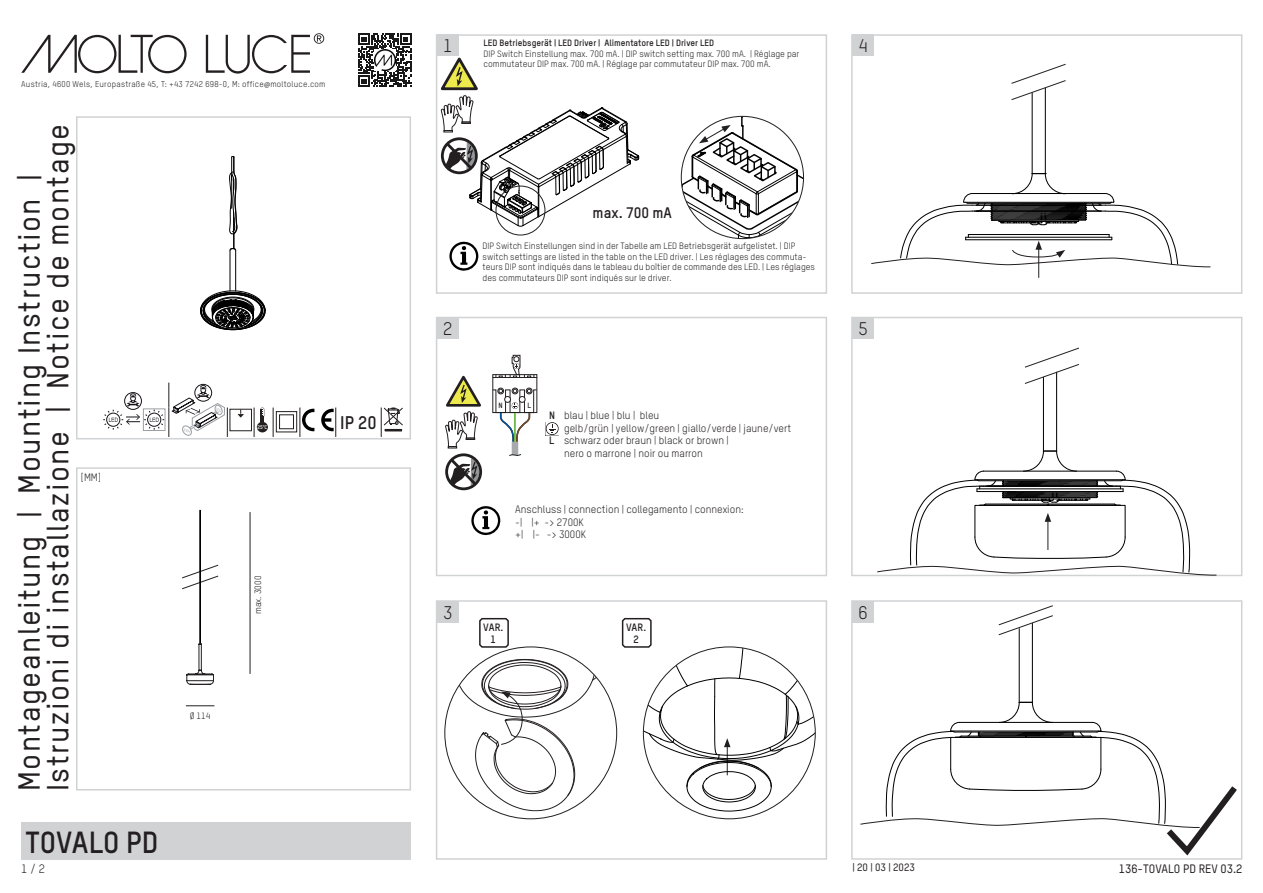
<style>
.page{position:relative;width:1263px;height:893px;background:#fff}
.page>*{position:absolute;margin:0;border:0;box-sizing:border-box;transform-origin:0 0}
.t1{font:500 30px/28.5px "TSTARPRO";letter-spacing:.05em;color:#231f20}
.Überschrift{font:700 30px "TSTARPRO";color:#231f20}
.t2{font:18px "TSTARPRO";color:#231f20}
.Text_schw_medium{font:700 18px "TSTARPRO";color:#231f20}
.t3{font:700 15px "TSTARPRO";color:#231f20}
.t4{font:500 12px "TSTARPRO";color:#231f20}
.t5{font:12px "TSTARPRO";color:#231f20}
.Text_schw_7_Pt{font:10.5px "TSTARPRO";color:#231f20}
.t6{font:500 10.5px "TSTARPRO";color:#231f20}
.t7{font:700 10.5px/12.6px "TSTARPRO";letter-spacing:-.005em;color:#231f20;text-align:center}
.t8{font:9px/10.8px "TSTARPRO";color:#231f20}
.t9{font:8.25px "TSTARPRO";letter-spacing:.03em;color:#231f20}
.t10{font:700 7.5px "TSTARPRO";color:#231f20}
.t11{font:700 5.25px "TSTARPRO";color:#fff}
.s1{font-family:"Myriad Pro"}
.s2{font-weight:700}
</style>
<div class="page">
<div style="left:437px;top:35px;width:21px;height:21px;background:#d1d2d4"></div>
<div style="left:437px;top:317px;width:21px;height:22px;background:#d1d2d4"></div>
<div style="left:852px;top:35px;width:22px;height:21px;background:#d1d2d4"></div>
<div style="left:852px;top:317px;width:22px;height:22px;background:#d1d2d4"></div>
<div style="left:437px;top:601px;width:21px;height:21px;background:#d1d2d4"></div>
<div style="left:852px;top:601px;width:22px;height:21px;background:#d1d2d4"></div>
<div style="left:76px;top:116px;width:335px;height:323px;border:2px solid #d1d2d4"></div>
<div style="left:76px;top:467px;width:335px;height:323px;border:2px solid #d1d2d4"></div>
<div style="left:436px;top:600px;width:391px;height:260px;border:2px solid #d1d2d4"></div>
<div style="left:436px;top:34px;width:391px;height:260px;border:2px solid #d1d2d4"></div>
<div style="left:436px;top:317px;width:391px;height:259px;border:2px solid #d1d2d4"></div>
<div style="left:851px;top:600px;width:391px;height:260px;border:2px solid #d1d2d4"></div>
<div style="left:851px;top:34px;width:391px;height:260px;border:2px solid #d1d2d4"></div>
<div style="left:851px;top:317px;width:391px;height:259px;border:2px solid #d1d2d4"></div>
<svg style="left:21px;top:35px;width:166px;height:38px"></svg>
<svg style="left:206px;top:33px;width:118px;height:41px"></svg>
<svg style="left:358px;top:34px;width:53px;height:53px"></svg>
<img style="left:375px;top:50px;width:20px;height:21px">
<svg style="left:273px;top:408px;width:1px;height:29px"></svg>
<svg style="left:103px;top:383px;width:125px;height:54px"></svg>
<div style="left:230px;top:409px;width:22px;height:22px;border:1px solid #231f20"></div>
<svg style="left:236px;top:409px;width:9px;height:9px"></svg>
<div style="left:257px;top:422px;width:11px;height:10px;background:#231f20;border-radius:50%"></div>
<svg style="left:254px;top:408px;width:10px;height:29px"></svg>
<svg style="left:300px;top:408px;width:14px;height:29px"></svg>
<svg style="left:321px;top:408px;width:15px;height:29px"></svg>
<svg style="left:381px;top:408px;width:22px;height:29px"></svg>
<div style="left:21px;top:822px;width:390px;height:38px;background:#d1d2d4"></div>
<div style="left:445px;top:453px;width:37px;height:37px;border:3px solid #231f20;border-radius:50%"></div>
<svg style="left:447px;top:456px;width:32px;height:32px"></svg>
<svg style="left:445px;top:376px;width:36px;height:72px"></svg>
<hr style="left:235px;top:250px;width:1px;height:41px;background:#000">
<hr style="left:230px;top:250px;width:1px;height:41px;background:#000">
<svg style="left:229px;top:156px;width:8px;height:95px"></svg>
<svg style="left:200px;top:290px;width:66px;height:40px"></svg>
<div style="left:492px;top:374px;width:45px;height:4px;border:1px solid #231f20"></div>
<svg style="left:496px;top:354px;width:39px;height:24px"></svg>
<svg style="left:492px;top:387px;width:46px;height:69px"></svg>
<svg style="left:546px;top:422px;width:13px;height:13px"></svg>
<svg style="left:471px;top:506px;width:29px;height:30px"></svg>
<svg style="left:445px;top:617px;width:370px;height:195px"></svg>
<hr style="left:1045px;top:40px;width:1px;height:134px;background:#000">
<hr style="left:1032px;top:40px;width:1px;height:134px;background:#000">
<svg style="left:1011px;top:63px;width:55px;height:38px"></svg>
<hr style="left:1038px;top:247px;width:1px;height:31px;background:#231f20">
<svg style="left:871px;top:173px;width:340px;height:95px"></svg>
<hr style="left:1056px;top:317px;width:1px;height:134px;background:#000">
<hr style="left:1043px;top:317px;width:1px;height:134px;background:#000">
<svg style="left:1024px;top:347px;width:55px;height:37px"></svg>
<svg style="left:876px;top:450px;width:341px;height:126px"></svg>
<hr style="left:1032px;top:569px;width:1px;height:133px;background:#000">
<hr style="left:1019px;top:569px;width:1px;height:133px;background:#000">
<svg style="left:998px;top:605px;width:55px;height:31px"></svg>
<svg style="left:860px;top:701px;width:383px;height:159px"></svg>
<hr style="left:250px;top:512px;width:1px;height:162px;background:#231f20">
<svg style="left:186px;top:705px;width:28px;height:1px"></svg>
<svg style="left:182px;top:564px;width:37px;height:25px"></svg>
<hr style="left:200px;top:510px;width:1px;height:134px;background:#000001">
<svg style="left:186px;top:643px;width:28px;height:42px"></svg>
<svg style="left:441px;top:57px;width:198px;height:170px"></svg>
<div style="left:496px;top:186px;width:49px;height:49px;border:1px solid #231f20;border-radius:50%"></div>
<svg style="left:681px;top:116px;width:122px;height:123px"></svg>
<svg style="left:449px;top:242px;width:29px;height:29px"></svg>
<div style="left:276px;top:411px;width:21px;height:21px;border:1px solid #231f20"></div>
<div style="left:279px;top:414px;width:15px;height:15px;border:1px solid #231f20"></div>
<p class="t9" style="left:21px;top:79px;width:306px">Austria, 4600 Wels, Europastraße 45, T: +43 7242 698-0, M: office<span class="s1">@</span>moltoluce.com</p>
<h1 class="t1" style="left:15px;top:791px;width:669px;rotate:-90deg">Montageanleitung | Mounting Instruction |<br>Istruzioni di installazione | Notice de montage</h1>
<p class="Text_schw_7_Pt" style="left:81px;top:471px;width:22px">[MM]</p>
<p class="Überschrift" style="left:26px;top:823px;width:135px">TOVALO PD</p>
<p class="t8" style="left:190px;top:710px;width:22px">Ø 114</p>
<p class="t11" style="left:257px;top:424px;width:11px">25°C</p>
<p class="Text_schw_medium" style="left:340px;top:411px;width:38px">IP 20</p>
<p class="t8" style="left:252px;top:614px;width:40px;rotate:-90deg">max. 3000</p>
<h2 class="t2" style="left:443px;top:35px;width:11px">1</h2>
<p class="t8" style="left:483px;top:37px;width:317px"><span class="s2">LED Betriebsgerät | LED Driver | Alimentatore LED | Driver LED<br></span>DIP Switch Einstellung max. 700 mA. | DIP switch setting max. 700 mA. | Réglage par commutateur DIP max. 700 mA. | Réglage par commutateur DIP max. 700 mA.</p>
<h2 class="t2" style="left:858px;top:35px;width:11px">4</h2>
<h2 class="t2" style="left:443px;top:318px;width:11px">2</h2>
<p class="t3" style="left:593px;top:203px;width:81px">max. 700 mA</p>
<p class="t8" style="left:483px;top:240px;width:334px">DIP Switch Einstellungen sind in der Tabelle am LED Betriebsgerät aufgelistet. | DIP switch settings are listed in the table on the LED driver. | Les réglages des commuta&shy;teurs DIP sont indiqués dans le tableau du boîtier de commande des LED. | Les réglages des commutateurs DIP sont indiqués sur le driver.</p>
<p class="t10" style="left:499px;top:401px;width:6px">N</p>
<p class="t10" style="left:527px;top:401px;width:5px">L</p>
<p class="Text_schw_7_Pt" style="left:549px;top:409px;width:112px"><span class="s2">N</span> blau | blue | blu | bleu</p>
<p class="Text_schw_7_Pt" style="left:564px;top:422px;width:229px">gelb/grün | yellow/green | giallo/verde | jaune/vert</p>
<p class="Text_schw_7_Pt" style="left:549px;top:434px;width:181px"><span class="s2">L</span> schwarz oder braun | black or brown |</p>
<p class="Text_schw_7_Pt" style="left:564px;top:447px;width:140px">nero o marrone | noir ou marron</p>
<p class="Text_schw_7_Pt" style="left:515px;top:503px;width:230px">Anschluss | connection | collegamento | connexion:</p>
<p class="Text_schw_7_Pt" style="left:515px;top:516px;width:70px">-| |+ -&gt; 2700K</p>
<p class="Text_schw_7_Pt" style="left:515px;top:528px;width:72px">+| |- -&gt; 3000K</p>
<h2 class="t2" style="left:858px;top:318px;width:11px">5</h2>
<h2 class="t2" style="left:443px;top:601px;width:11px">3</h2>
<h2 class="t2" style="left:858px;top:601px;width:11px">6</h2>
<p class="t7" style="left:483px;top:620px;width:22px">VAR.<br>1</p>
<p class="t7" style="left:626px;top:620px;width:22px">VAR.<br>2</p>
<h3 class="t5" style="left:21px;top:861px;width:25px">1 / 2</h3>
<p class="t6" style="left:852px;top:861px;width:64px">| 20 | 03 | 2023</p>
<h3 class="t4" style="left:1119px;top:861px;width:125px">136-TOVALO PD REV 03.2</h3>
</div>
